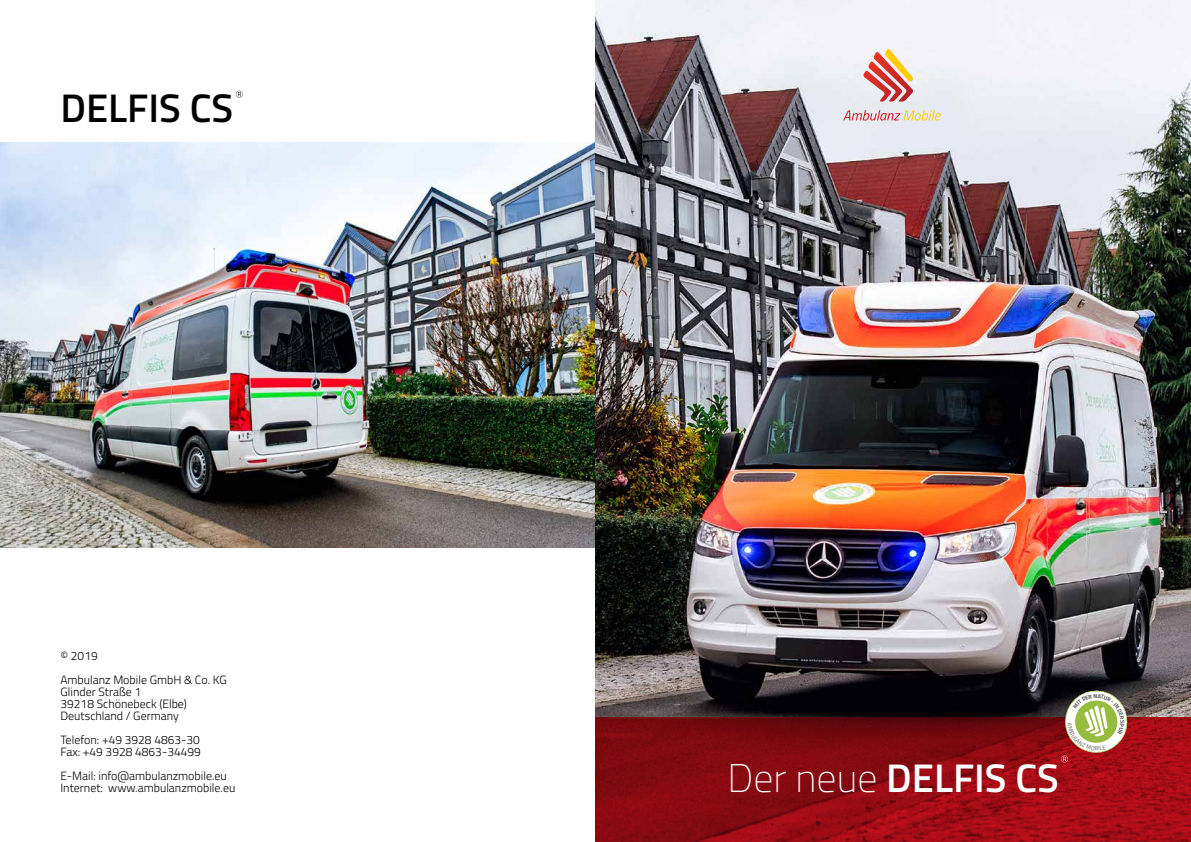
<style>
.page{position:relative;width:1191px;height:842px;background:#fff}
.page>*{position:absolute;margin:0;border:0;box-sizing:border-box;transform-origin:0 0}
.t1{font:600 40px "Titillium";color:#fff}
.t2{font:600 40px "Titillium";color:#000}
.t3{font:300 12px/12px "Titillium";color:#000}
.s1{font-weight:100}
</style>
<div class="page">
<img style="left:0;top:142px;width:595px;height:406px">
<img style="left:595px;top:0;width:596px;height:717px">
<svg style="left:595px;top:717px;width:596px;height:125px;background:#8e0a12"></svg>
<svg style="left:843px;top:110px;width:98px;height:11px"></svg>
<svg style="left:863px;top:49px;width:50px;height:53px"></svg>
<svg style="left:236px;top:91px;width:7px;height:7px"></svg>
<svg style="left:1060px;top:686px;width:71px;height:76px"></svg>
<h1 class="t2" style="left:60px;top:78px;width:174px">DELFIS CS</h1>
<p class="t3" style="left:60px;top:643px;width:168px;line-height:24px">© 2019<br>Ambulanz Mobile GmbH &amp; Co. KG</p>
<p class="t3" style="left:60px;top:685px;width:128px">Glinder Straße 1<br>39218 Schönebeck (Elbe)<br>Deutschland / Germany</p>
<p class="t3" style="left:60px;top:733px;width:142px">Telefon: +49 3928 4863-30<br>Fax: +49 3928 4863-34499</p>
<p class="t3" style="left:60px;top:769px;width:176px">E-Mail: info@ambulanzmobile.eu<br>Internet: www.ambulanzmobile.eu</p>
<h1 class="t1" style="left:727px;top:747px;width:333px"><span class="s1">Der neue</span> DELFIS CS</h1>
</div>
